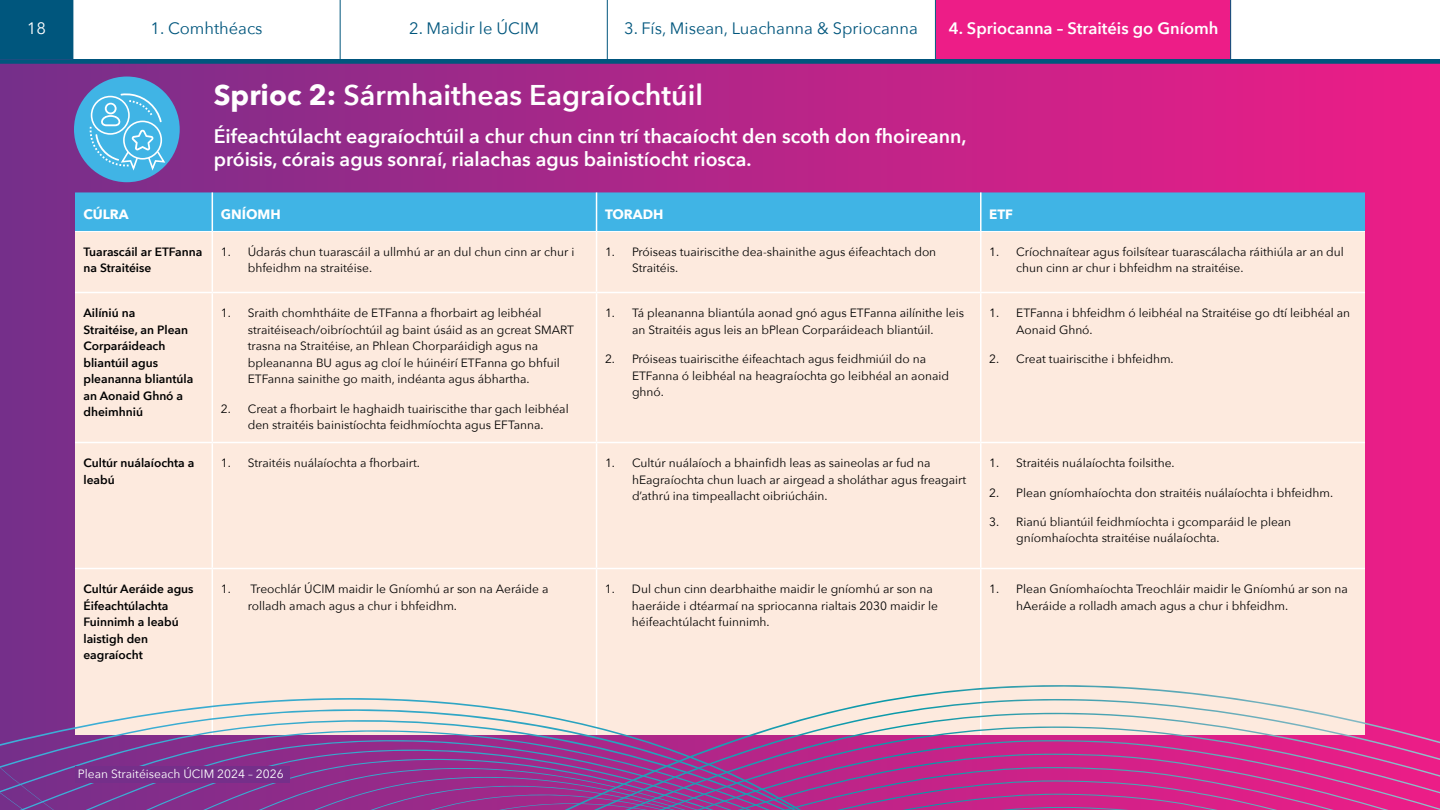
<style>
.page{position:relative;width:1440px;height:810px;background:#fff}
.page>*{position:absolute;margin:0;border:0;box-sizing:border-box;transform-origin:0 0}
.t1{font:600 28.5px "Avenir Next";color:#fff}
.t2{font:600 19.5px/23.4px "Avenir Next";color:#fff}
.t3{font:16.5px "Avenir Next";color:#00567d}
.t4{font:600 16.5px "Avenir Next";color:#fff}
.t5{font:16.5px "Avenir Next";color:#fff}
.t6{font:700 13.5px "Avenir Next";color:#fff}
.t7{font:12px/16.5px "Avenir Next";color:#000}
.t8{font:600 12px/16.5px "Avenir Next";color:#000}
.t9{font:12px "Avenir Next";color:#fff}
.s1{font-weight:700}
</style>
<div class="page">
<div style="left:0;top:59px;width:1440px;height:751px;background:linear-gradient(to right,#762f8a,#ee1c87)"></div>
<div style="left:75px;top:192px;width:1290px;height:39px;background:#40b4e5"></div>
<div style="left:75px;top:232px;width:1290px;height:354px;background:#fdeade"></div>
<hr style="left:212px;top:232px;width:1px;height:60px;background:#fff">
<hr style="left:596px;top:232px;width:1px;height:60px;background:#fff">
<hr style="left:980px;top:232px;width:2px;height:60px;background:#fff">
<hr style="left:212px;top:293px;width:1px;height:149px;background:#fff">
<hr style="left:596px;top:293px;width:1px;height:149px;background:#fff">
<hr style="left:980px;top:293px;width:2px;height:149px;background:#fff">
<hr style="left:212px;top:443px;width:1px;height:125px;background:#fff">
<hr style="left:596px;top:443px;width:1px;height:125px;background:#fff">
<hr style="left:980px;top:443px;width:2px;height:125px;background:#fff">
<hr style="left:212px;top:569px;width:1px;height:166px;background:#fff">
<hr style="left:596px;top:569px;width:1px;height:166px;background:#fff">
<hr style="left:980px;top:569px;width:2px;height:166px;background:#fff">
<hr style="left:212px;top:192px;width:1px;height:39px;background:#fff">
<hr style="left:596px;top:192px;width:1px;height:39px;background:#fff">
<hr style="left:980px;top:192px;width:2px;height:39px;background:#fff">
<hr style="left:75px;top:231px;width:137px;height:1px;background:#fff">
<hr style="left:212px;top:231px;width:385px;height:1px;background:#fff">
<hr style="left:597px;top:231px;width:384px;height:1px;background:#fff">
<hr style="left:981px;top:231px;width:384px;height:1px;background:#fff">
<hr style="left:75px;top:292px;width:137px;height:1px;background:#fff">
<hr style="left:212px;top:292px;width:385px;height:1px;background:#fff">
<hr style="left:597px;top:292px;width:384px;height:1px;background:#fff">
<hr style="left:981px;top:292px;width:384px;height:1px;background:#fff">
<hr style="left:75px;top:568px;width:137px;height:1px;background:#fff">
<hr style="left:212px;top:568px;width:385px;height:1px;background:#fff">
<hr style="left:597px;top:568px;width:384px;height:1px;background:#fff">
<hr style="left:981px;top:568px;width:384px;height:1px;background:#fff">
<hr style="left:75px;top:442px;width:137px;height:1px;background:#fff">
<hr style="left:212px;top:442px;width:385px;height:1px;background:#fff">
<hr style="left:597px;top:442px;width:384px;height:1px;background:#fff">
<hr style="left:981px;top:442px;width:384px;height:1px;background:#fff">
<div style="left:74px;top:77px;width:106px;height:105px;background:#40b4e5;border-radius:50%"></div>
<svg style="left:90px;top:93px;width:77px;height:80px"></svg>
<svg style="left:0;top:586px;width:1440px;height:16px"></svg>
<svg style="left:0;top:602px;width:1440px;height:15px"></svg>
<svg style="left:0;top:617px;width:1440px;height:16px"></svg>
<svg style="left:0;top:633px;width:1440px;height:16px"></svg>
<svg style="left:0;top:649px;width:1440px;height:16px"></svg>
<svg style="left:0;top:665px;width:1440px;height:15px"></svg>
<svg style="left:0;top:680px;width:565px;height:16px"></svg>
<svg style="left:0;top:696px;width:565px;height:16px"></svg>
<svg style="left:0;top:712px;width:565px;height:26px"></svg>
<svg style="left:0;top:738px;width:565px;height:72px"></svg>
<svg style="left:565px;top:675px;width:875px;height:135px"></svg>
<div style="left:936px;top:0;width:294px;height:60px;background:#ed1d87"></div>
<hr style="left:340px;top:0;width:1px;height:60px;background:#00567d">
<hr style="left:607px;top:0;width:1px;height:60px;background:#00567d">
<hr style="left:73px;top:0;width:1px;height:60px;background:#00567d">
<div style="left:0;top:0;width:73px;height:59px;background:#00567d"></div>
<div style="left:0;top:59px;width:1440px;height:5px;background:#00567d"></div>
<hr style="left:935px;top:0;width:1px;height:60px;background:#00567d">
<hr style="left:1230px;top:0;width:1px;height:60px;background:#00567d">
<div style="left:75px;top:766px;width:215px;height:17px;background:#752f8a"></div>
<h3 class="t5" style="left:27px;top:14px;width:21px">18</h3>
<h3 class="t3" style="left:151px;top:14px;width:114px">1. Comhthéacs</h3>
<h3 class="t3" style="left:409px;top:14px;width:131px">2. Maidir le ÚCIM</h3>
<h3 class="t3" style="left:624px;top:14px;width:295px">3. Fís, Misean, Luachanna &amp; Spriocanna</h3>
<h3 class="t4" style="left:949px;top:14px;width:271px">4. Spriocanna – Straitéis go Gníomh</h3>
<h1 class="t1" style="left:214px;top:71px;width:491px"><span class="s1">Sprioc 2:</span> Sármhaitheas Eagraíochtúil</h1>
<h2 class="t2" style="left:214px;top:124px;width:754px">Éifeachtúlacht eagraíochtúil a chur chun cinn trí thacaíocht den scoth don fhoireann, próisis, córais agus sonraí, rialachas agus bainistíocht riosca.</h2>
<p class="t6" style="left:84px;top:202px;width:47px">CÚLRA</p>
<p class="t6" style="left:221px;top:202px;width:62px">GNÍOMH</p>
<p class="t6" style="left:605px;top:202px;width:60px">TORADH</p>
<p class="t6" style="left:989px;top:202px;width:25px">ETF</p>
<p class="t8" style="left:84px;top:243px;width:120px">Tuarascáil ar ETFanna na Straitéise</p>
<p class="t7" style="left:248px;top:243px;width:328px;text-indent:-27px">1. Údarás chun tuarascáil a ullmhú ar an dul chun cinn ar chur i bhfeidhm na straitéise.</p>
<p class="t7" style="left:632px;top:243px;width:306px;text-indent:-27px">1. Próiseas tuairiscithe dea-shainithe agus éifeachtach don<br>Straitéis.</p>
<p class="t7" style="left:1016px;top:243px;width:329px;text-indent:-27px">1. Críochnaítear agus foilsítear tuarascálacha ráithiúla ar an dul chun cinn ar chur i bhfeidhm na straitéise.</p>
<p class="t8" style="left:83px;top:305px;width:111px">Ailíniú na<br>Straitéise, an Plean<br>Corparáideach bliantúil agus pleananna bliantúla an Aonaid Ghnó a dheimhniú</p>
<p class="t7" style="left:248px;top:304px;width:328px;text-indent:-27px">1. Sraith chomhtháite de ETFanna a fhorbairt ag leibhéal straitéiseach/oibríochtúil ag baint úsáid as an gcreat SMART trasna na Straitéise, an Phlean Chorparáidigh agus na bpleananna BU agus ag cloí le húinéirí ETFanna go bhfuil ETFanna sainithe go maith, indéanta agus ábhartha.</p>
<p class="t7" style="left:1016px;top:304px;width:336px;text-indent:-27px">1. ETFanna i bhfeidhm ó leibhéal na Straitéise go dtí leibhéal an<br>Aonaid Ghnó.</p>
<p class="t7" style="left:989px;top:350px;width:186px">2. Creat tuairiscithe i bhfeidhm.</p>
<p class="t7" style="left:605px;top:304px;width:361px;text-align:center">1. Tá pleananna bliantúla aonad gnó agus ETFanna ailínithe leis an Straitéis agus leis an bPlean Corparáideach bliantúil.</p>
<p class="t7" style="left:632px;top:350px;width:319px;text-indent:-27px">2. Próiseas tuairiscithe éifeachtach agus feidhmiúil do na<br>ETFanna ó leibhéal na heagraíochta go leibhéal an aonaid ghnó.</p>
<p class="t7" style="left:221px;top:400px;width:349px;text-align:center">2. Creat a fhorbairt le haghaidh tuairiscithe thar gach leibhéal den straitéis bainistíochta feidhmíochta agus EFTanna.</p>
<p class="t8" style="left:83px;top:455px;width:113px">Cultúr nuálaíochta a leabú</p>
<p class="t7" style="left:221px;top:454px;width:201px">1. Straitéis nuálaíochta a fhorbairt.</p>
<p class="t7" style="left:632px;top:454px;width:336px;text-indent:-27px">1. Cultúr nuálaíoch a bhainfidh leas as saineolas ar fud na hEagraíochta chun luach ar airgead a sholáthar agus freagairt d’athrú ina timpeallacht oibriúcháin.</p>
<p class="t7" style="left:989px;top:454px;width:187px">1. Straitéis nuálaíochta foilsithe.</p>
<p class="t7" style="left:989px;top:484px;width:345px">2. Plean gníomhaíochta don straitéis nuálaíochta i bhfeidhm.</p>
<p class="t7" style="left:1016px;top:513px;width:277px;text-indent:-27px">3. Rianú bliantúil feidhmíochta i gcomparáid le plean gníomhaíochta straitéise nuálaíochta.</p>
<p class="t8" style="left:83px;top:581px;width:112px">Cultúr Aeráide agus<br>Éifeachtúlachta<br>Fuinnimh a leabú laistigh den eagraíocht</p>
<p class="t7" style="left:248px;top:580px;width:302px;text-indent:-27px">1. Treochlár ÚCIM maidir le Gníomhú ar son na Aeráide a rolladh amach agus a chur i bhfeidhm.</p>
<p class="t7" style="left:632px;top:580px;width:308px;text-indent:-27px">1. Dul chun cinn dearbhaithe maidir le gníomhú ar son na haeráide i dtéarmaí na spriocanna rialtais 2030 maidir le héifeachtúlacht fuinnimh.</p>
<p class="t7" style="left:1016px;top:580px;width:333px;text-indent:-27px">1. Plean Gníomhaíochta Treochláir maidir le Gníomhú ar son na hAeráide a rolladh amach agus a chur i bhfeidhm.</p>
<p class="t9" style="left:78px;top:764px;width:207px">Plean Straitéiseach ÚCIM 2024 – 2026</p>
</div>
